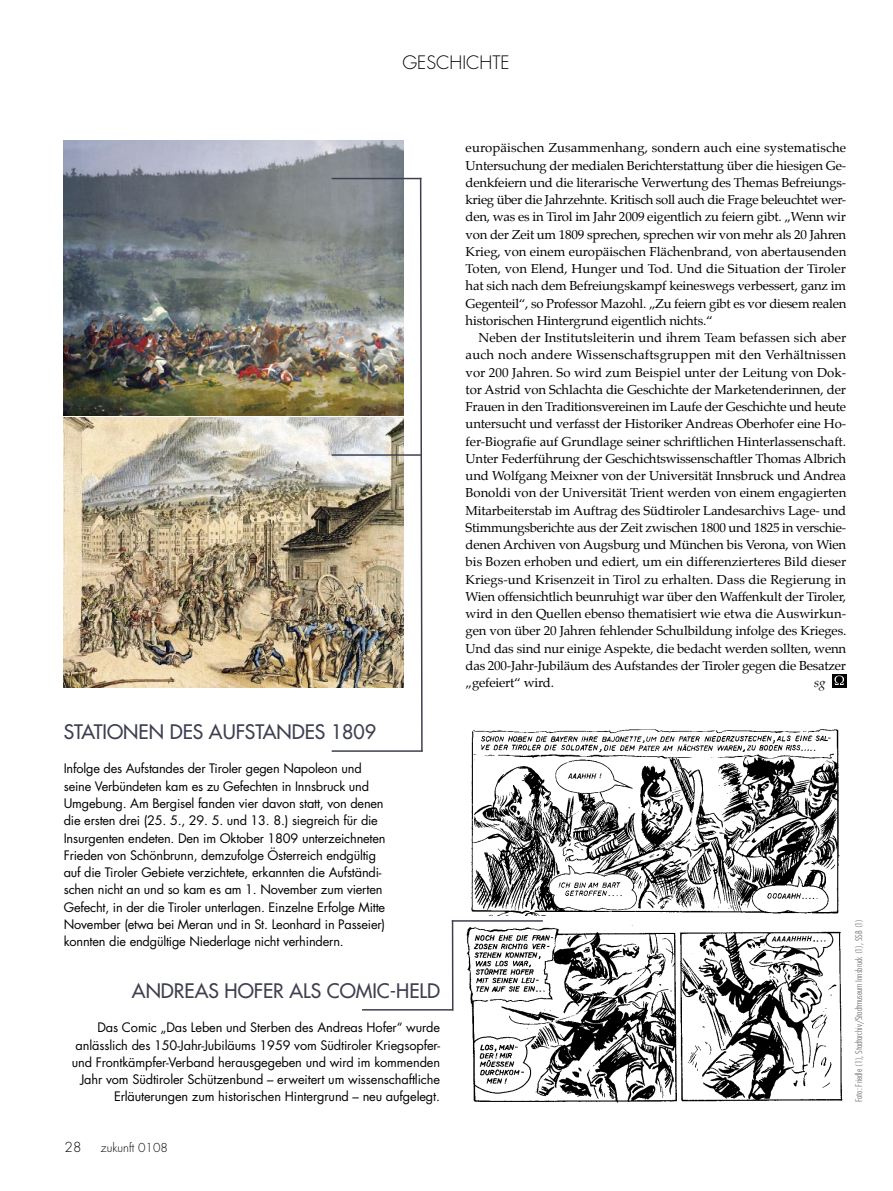
<style>
.page{position:relative;width:893px;height:1191px;background:#fff}
.page>*{position:absolute;margin:0;border:0;box-sizing:border-box;transform-origin:0 0}
.Zitat{font:19.5px "Futura";color:#3e4050}
.Zitat-2{font:300 18px "Futura";color:#000}
.t1{font:300 13.5px "Futura";color:#000}
.t2{font:12.75px/17.2px "Palatino";letter-spacing:-.015em;color:#000;text-align:justify}
.Zitat-3{font:12.75px/17.2px "Futura";letter-spacing:-.015em;color:#000}
.t3{font:italic 12.75px "Palatino";color:#000}
.t4{font:300 12px "Futura";color:#000}
.t5{font:300 condensed 9px "Futura";color:#7c7c7c}
</style>
<div class="page">
<img style="left:64px;top:417px;width:340px;height:270px">
<img style="left:64px;top:140px;width:340px;height:275px">
<svg style="left:419px;top:177px;width:4px;height:573px"></svg>
<hr style="left:362px;top:1009px;width:91px;height:1px;background:#3e4050">
<hr style="left:452px;top:920px;width:1px;height:90px;background:#3e4050">
<hr style="left:332px;top:750px;width:91px;height:2px;background:#3e4050">
<hr style="left:452px;top:920px;width:91px;height:1px;background:#3e4050">
<hr style="left:332px;top:454px;width:90px;height:2px;background:#3e4050">
<div style="left:832px;top:674px;width:14px;height:13px;background:#000"></div>
<svg style="left:834px;top:675px;width:10px;height:10px"></svg>
<hr style="left:332px;top:178px;width:89px;height:1px;background:#3e4050">
<img style="left:466px;top:925px;width:377px;height:178px">
<img style="left:471px;top:729px;width:369px;height:186px">
<p class="Zitat-2" style="left:402px;top:50px;width:109px">GESCHICHTE</p>
<p class="Zitat" style="left:64px;top:719px;width:314px">STATIONEN DES AUFSTANDES 1809</p>
<p class="Zitat-3" style="left:64px;top:760px;width:323px">Infolge des Aufstandes der Tiroler gegen Napoleon und seine Verbündeten kam es zu Gefechten in Innsbruck und Umgebung. Am Bergisel fanden vier davon statt, von denen die ersten drei (25. 5., 29. 5. und 13. 8.) siegreich für die Insurgenten endeten. Den im Oktober 1809 unterzeichneten Frieden von Schönbrunn, demzufolge Österreich endgültig auf die Tiroler Gebiete verzichtete, erkannten die Aufständi&shy;schen nicht an und so kam es am 1. November zum vierten Gefecht, in der die Tiroler unterlagen. Einzelne Erfolge Mitte November (etwa bei Meran und in St. Leonhard in Passeier) konnten die endgültige Niederlage nicht verhindern.</p>
<p class="Zitat" style="left:132px;top:978px;width:310px">ANDREAS HOFER ALS COMIC-HELD</p>
<p class="Zitat-3" style="left:72px;top:1018px;width:370px;text-align:right">Das Comic „Das Leben und Sterben des Andreas Hofer“ wurde anlässlich des 150-Jahr-Jubiläums 1959 vom Südtiroler Kriegsopfer&shy;und Frontkämpfer-Verband herausgegeben und wird im kommenden Jahr vom Südtiroler Schützenbund – erweitert um wissenschaftliche Erläuterungen zum historischen Hintergrund – neu aufgelegt.</p>
<p class="t1" style="left:65px;top:1138px;width:18px">28</p>
<p class="t4" style="left:101px;top:1139px;width:68px">zukunft 0108</p>
<p class="t2" style="left:466px;top:140px;width:382px">europäischen Zusammenhang, sondern auch eine systematische Untersuchung der medialen Berichterstattung über die hiesigen Ge&shy;denkfeiern und die literarische Verwertung des Themas Befreiungs&shy;krieg über die Jahrzehnte. Kritisch soll auch die Frage beleuchtet wer&shy;den, was es in Tirol im Jahr 2009 eigentlich zu feiern gibt. „Wenn wir von der Zeit um 1809 sprechen, sprechen wir von mehr als 20 Jahren Krieg, von einem europäischen Flächenbrand, von abertausenden Toten, von Elend, Hunger und Tod. Und die Situation der Tiroler hat sich nach dem Befreiungskampf keineswegs verbessert, ganz im Gegenteil“, so Professor Mazohl. „Zu feiern gibt es vor diesem realen historischen Hintergrund eigentlich nichts.“</p>
<p class="t2" style="left:466px;top:330px;width:382px;text-indent:13px">Neben der Institutsleiterin und ihrem Team befassen sich aber auch noch andere Wissenschaftsgruppen mit den Verhältnissen vor 200 Jahren. So wird zum Beispiel unter der Leitung von Dok&shy;tor Astrid von Schlachta die Geschichte der Marketenderinnen, der Frauen in den Traditionsvereinen im Laufe der Geschichte und heute untersucht und verfasst der Historiker Andreas Oberhofer eine Ho&shy;fer-Biografie auf Grundlage seiner schriftlichen Hinterlassenschaft.<br>Unter Federführung der Geschichtswissenschaftler Thomas Albrich und Wolfgang Meixner von der Universität Innsbruck und Andrea Bonoldi von der Universität Trient werden von einem engagierten Mitarbeiterstab im Auftrag des Südtiroler Landesarchivs Lage- und Stimmungsberichte aus der Zeit zwischen 1800 und 1825 in verschie&shy;denen Archiven von Augsburg und München bis Verona, von Wien bis Bozen erhoben und ediert, um ein differenzierteres Bild dieser Kriegs-und Krisenzeit in Tirol zu erhalten. Dass die Regierung in Wien offensichtlich beunruhigt war über den Waffenkult der Tiroler, wird in den Quellen ebenso thematisiert wie etwa die Auswirkun&shy;gen von über 20 Jahren fehlender Schulbildung infolge des Krieges.<br>Und das sind nur einige Aspekte, die bedacht werden sollten, wenn das 200-Jahr-Jubiläum des Aufstandes der Tiroler gegen die Besatzer „gefeiert“ wird.</p>
<p class="t3" style="left:814px;top:675px;width:13px">sg</p>
<p class="t5" style="left:853px;top:1102px;width:185px;rotate:-90deg">Foto: Friedle (1), Stadtarchiv/Stadtmuseum Innsbruck (1), SSB (1)</p>
</div>
